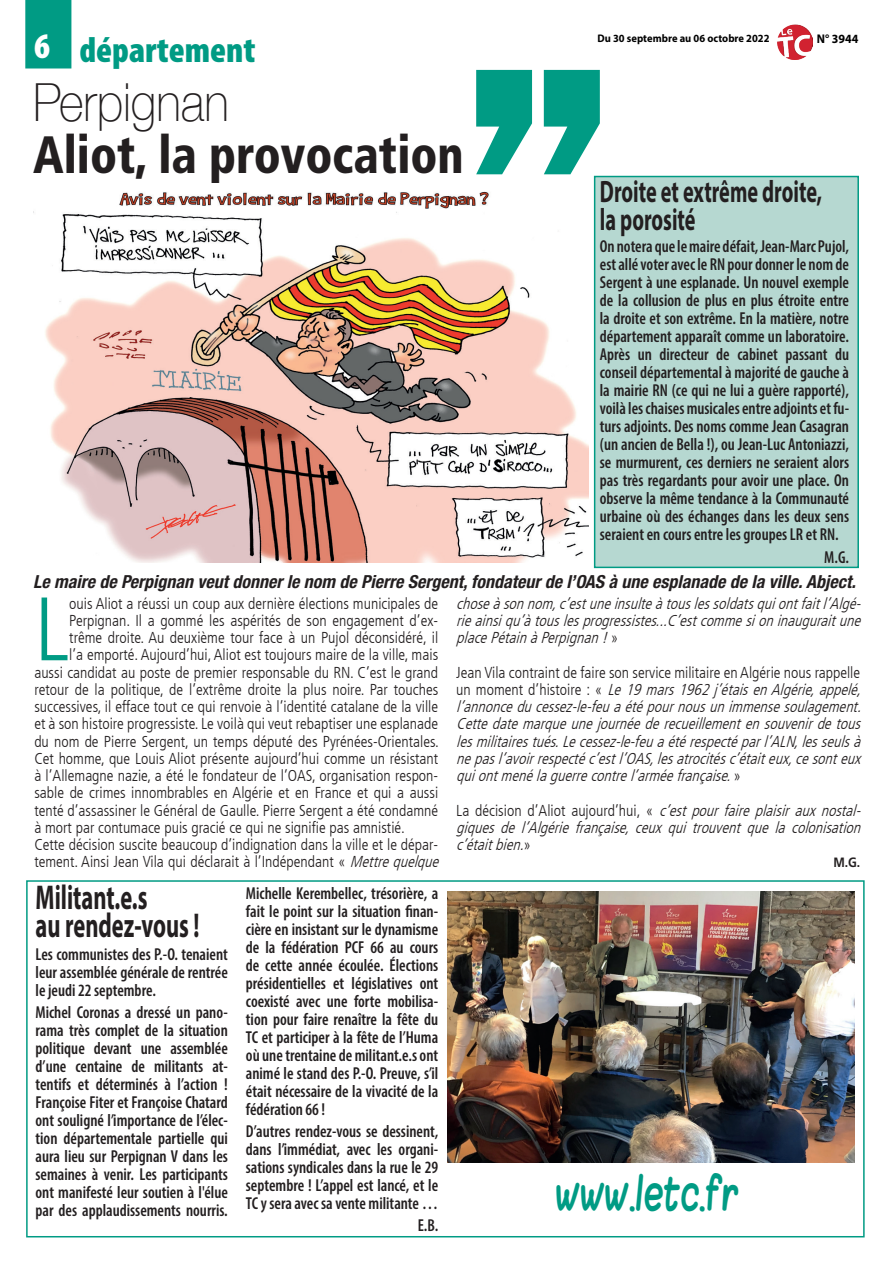
<style>
.page{position:relative;width:893px;height:1263px;background:#fff}
.page>*{position:absolute;margin:0;border:0;box-sizing:border-box;transform-origin:0 0}
._6_-_TEXTE{font:300 condensed 89.85px "Frutiger LT";color:#009b84}
._3_-_TITRE{font:900 condensed 52.5px "Frutiger LT Std";color:#231f20;scale:.9 1}
._3_-_TITRE-2{font:100 52.5px "Helvetica Neue";color:#231f20;scale:.9 1}
.LEGENDE_PHOTO{font:37.8px "Blokletters Viltstift";color:#009b84;scale:.76 1}
.t1{font:900 condensed 36px "Myriad Pro";color:#009b84}
.t2{font:900 condensed 36px "Myriad Pro";color:#fff}
.BREVE_1_-_TITRE{font:700 34.5px/28.5px "Myriad Pro";color:#231f20;scale:.65 1}
.BREVE_1_-_TITRE-2{font:700 31.05px "Myriad Pro";color:#231f20;scale:.65 1}
._5_-_CHAPO{font:italic 700 condensed 18px "Helvetica Neue LT Std";color:#231f20}
.BREVE_4_-_TEXTE{font:600 condensed 17.4px/18px "Myriad Pro";color:#231f20;text-align:justify;scale:.95 1}
._6_-_TEXTE-2{font:300 condensed 15.75px/17.2px "Frutiger LT";color:#231f20}
._6_-_TEXTE-3{font:italic 300 condensed 15.75px/17.2px "Frutiger LT";color:#231f20;text-align:justify}
._8_-_SIGNATURE{font:700 13.5px "Frutiger LT Std";color:#231f20;scale:.9 1}
.t3{font:700 12.6px "Myriad Pro";color:#000;scale:.95 1}
.t4{font:700 10.95px "Myriad Pro";color:#000;scale:.95 1}
.s1{font-style:normal}
.s2{font-style:italic}
</style>
<div class="page">
<img style="left:777px;top:24px;width:35px;height:35px">
<div style="left:26px;top:880px;width:839px;height:357px;border:2px solid #009b84"></div>
<div style="left:25px;top:0;width:47px;height:68px;background:#009b84"></div>
<div style="left:594px;top:176px;width:265px;height:392px;background:#b6d8d1;border:2px solid #009b84"></div>
<img style="left:447px;top:891px;width:408px;height:271px">
<img style="left:33px;top:191px;width:556px;height:372px">
<svg style="left:476px;top:70px;width:124px;height:104px"></svg>
<p class="t2" style="left:34px;top:23px;width:17px">6</p>
<p class="t1" style="left:79px;top:27px;width:178px">département</p>
<p class="_3_-_TITRE-2" style="left:33px;top:62px;width:219px">Perpignan</p>
<p class="_3_-_TITRE" style="left:33px;top:123px;width:480px">Aliot, la provocation</p>
<p class="t4" style="left:597px;top:32px;width:183px">Du 30 septembre au 06 octobre 2022</p>
<p class="t3" style="left:817px;top:31px;width:45px">N° 3944</p>
<p class="BREVE_1_-_TITRE-2" style="left:600px;top:171px;width:343px">Droite et extrême droite,</p>
<p class="BREVE_1_-_TITRE-2" style="left:600px;top:199px;width:149px">la porosité</p>
<p class="BREVE_4_-_TEXTE" style="left:600px;top:237px;width:264px">On notera que le maire défait, Jean-Marc Pujol, est allé voter avec le RN pour donner le nom de Sergent à une esplanade. Un nouvel exemple de la collusion de plus en plus étroite entre la droite et son extrême. En la matière, notre département apparaît comme un laboratoire.<br>Après un directeur de cabinet passant du conseil départemental à majorité de gauche à la mairie RN (ce qui ne lui a guère rapporté), voilà les chaises musicales entre adjoints et fu&shy;turs adjoints. Des noms comme Jean Casagran (un ancien de Bella !), ou Jean-Luc Antoniazzi, se murmurent, ces derniers ne seraient alors pas très regardants pour avoir une place. On observe la même tendance à la Communauté urbaine où des échanges dans les deux sens seraient en cours entre les groupes LR et RN.</p>
<p class="BREVE_4_-_TEXTE" style="left:824px;top:547px;width:28px">M.G.</p>
<p class="_5_-_CHAPO" style="left:33px;top:571px;width:824px">Le maire de Perpignan veut donner le nom de Pierre Sergent, fondateur de l’OAS à une esplanade de la ville. Abject.</p>
<p class="_6_-_TEXTE" style="left:34px;top:578px;width:36px">L</p>
<p class="_6_-_TEXTE-2" style="left:69px;top:595px;width:370px">ouis Aliot a réussi un coup aux dernière élections municipales de</p>
<p class="_6_-_TEXTE-3" style="left:456px;top:595px;width:410px">choseàsonnom,c’estuneinsulteàtouslessoldatsquiontfaitl’Algé&shy;rieainsiqu’àtouslesprogressistes...C’estcommesioninauguraitune placePétainàPerpignan!<span class="s1">»</span></p>
<p class="_6_-_TEXTE-3" style="left:456px;top:664px;width:411px;text-align:left"><span class="s1">Jean Vila contraint de faire son service militaire en Algérie nous rappelle u n m o m e n t d ’ h i s t o i r e : «</span> Le19mars1962j ’étaisenAlgérie,appelé, l’annonceducessez-le-feuaétépournousunimmensesoulagement.<br>Cettedatemarqueunejournéederecueillementensouvenirdetous lesmilitairestués.Lecessez-le-feuaétérespectéparl’ALN,lesseulsà nepasl’avoirrespectéc’estl’OAS,lesatrocitésc’étaiteux,cesonteux quiontmenélaguerrecontrel’arméefrançaise.<span class="s1">»</span></p>
<p class="_6_-_TEXTE-3" style="left:456px;top:802px;width:410px"><span class="s1">La d éci s i o n d ’Al i ot a uj o u rd ’ h u i , «</span> c’est pour faire plaisir aux nostal&shy;giques de l’Algérie française, ceux qui trouvent que la colonisation c’étaitbien.<span class="s1">»</span></p>
<p class="_8_-_SIGNATURE" style="left:833px;top:855px;width:31px">M.G.</p>
<p class="_6_-_TEXTE-2" style="left:69px;top:612px;width:370px">Perpignan. Il a gommé les aspérités de son engagement d’ex-</p>
<p class="_6_-_TEXTE-2" style="left:69px;top:629px;width:370px">trême droite. Au deuxième tour face à un Pujol déconsidéré, il</p>
<p class="_6_-_TEXTE-2" style="left:69px;top:646px;width:370px">l’a emporté. Aujourd’hui, Aliot est toujours maire de la ville, mais</p>
<p class="_6_-_TEXTE-2" style="left:34px;top:664px;width:405px">aussi candidat au poste de premier responsable du RN. C’est le grand</p>
<p class="_6_-_TEXTE-2" style="left:34px;top:681px;width:405px">retour de la politique, de l’extrême droite la plus noire. Par touches</p>
<p class="_6_-_TEXTE-2" style="left:34px;top:698px;width:405px">successives, il efface tout ce qui renvoie à l’identité catalane de la ville</p>
<p class="_6_-_TEXTE-2" style="left:34px;top:715px;width:405px">et à son histoire progressiste. Le voilà qui veut rebaptiser une esplanade</p>
<p class="_6_-_TEXTE-2" style="left:34px;top:733px;width:406px">du nom de Pierre Sergent, un temps député des Pyrénées-Orientales.</p>
<p class="_6_-_TEXTE-2" style="left:34px;top:750px;width:405px">Cet homme, que Louis Aliot présente aujourd’hui comme un résistant</p>
<p class="_6_-_TEXTE-2" style="left:34px;top:767px;width:405px">à l’Allemagne nazie, a été le fondateur de l’OAS, organisation respon-</p>
<p class="_6_-_TEXTE-2" style="left:34px;top:784px;width:405px">sable de crimes innombrables en Algérie et en France et qui a aussi</p>
<p class="_6_-_TEXTE-2" style="left:34px;top:802px;width:405px">tenté d’assassiner le Général de Gaulle. Pierre Sergent a été condamné</p>
<p class="_6_-_TEXTE-2" style="left:34px;top:819px;width:372px">à mort par contumace puis gracié ce qui ne signifie pas amnistié.</p>
<p class="_6_-_TEXTE-2" style="left:34px;top:836px;width:410px">Cette décision suscite beaucoup d’indignation dans la ville et le dépar&shy;tement. Ainsi Jean Vila qui déclarait à l’Indépendant « <span class="s2">Mettrequelque</span></p>
<p class="BREVE_1_-_TITRE" style="left:36px;top:882px;width:254px">Militant.e.s<br>au rendez-vous !</p>
<p class="BREVE_4_-_TEXTE" style="left:36px;top:944px;width:204px">Les communistes des P.-O. tenaient leur assemblée générale de rentrée le jeudi 22 septembre.</p>
<p class="BREVE_4_-_TEXTE" style="left:36px;top:1003px;width:204px">Michel Coronas a dressé un pano&shy;rama très complet de la situation politique devant une assemblée d’une centaine de militants at&shy;tentifs et déterminés à l’action !<br>Françoise Fiter et Françoise Chatard ont souligné l’importance de l’élec&shy;tion départementale partielle qui aura lieu sur Perpignan V dans les semaines à venir. Les participants ont manifesté leur soutien à l'élue par des applaudissements nourris.</p>
<p class="BREVE_4_-_TEXTE" style="left:246px;top:883px;width:204px">Michelle Kerembellec, trésorière, a fait le point sur la situation finan&shy;cière en insistant sur le dynamisme de la fédération PCF 66 au cours de cette année écoulée. Élections présidentielles et législatives ont coexisté avec une forte mobilisa&shy;tion pour faire renaître la fête du TC et participer à la fête de l’Huma où une trentaine de militant.e.s ont animé le stand des P.-O. Preuve, s’il était nécessaire de la vivacité de la fédération 66 !</p>
<p class="BREVE_4_-_TEXTE" style="left:246px;top:1122px;width:204px">D’autres rendez-vous se dessinent, dans l’immédiat, avec les organi&shy;sations syndicales dans la rue le 29 septembre ! L’appel est lancé, et le TC y sera avec sa vente militante …</p>
<p class="BREVE_4_-_TEXTE" style="left:418px;top:1216px;width:23px">E.B.</p>
<p class="LEGENDE_PHOTO" style="left:556px;top:1162px;width:243px">www.letc.fr</p>
</div>
